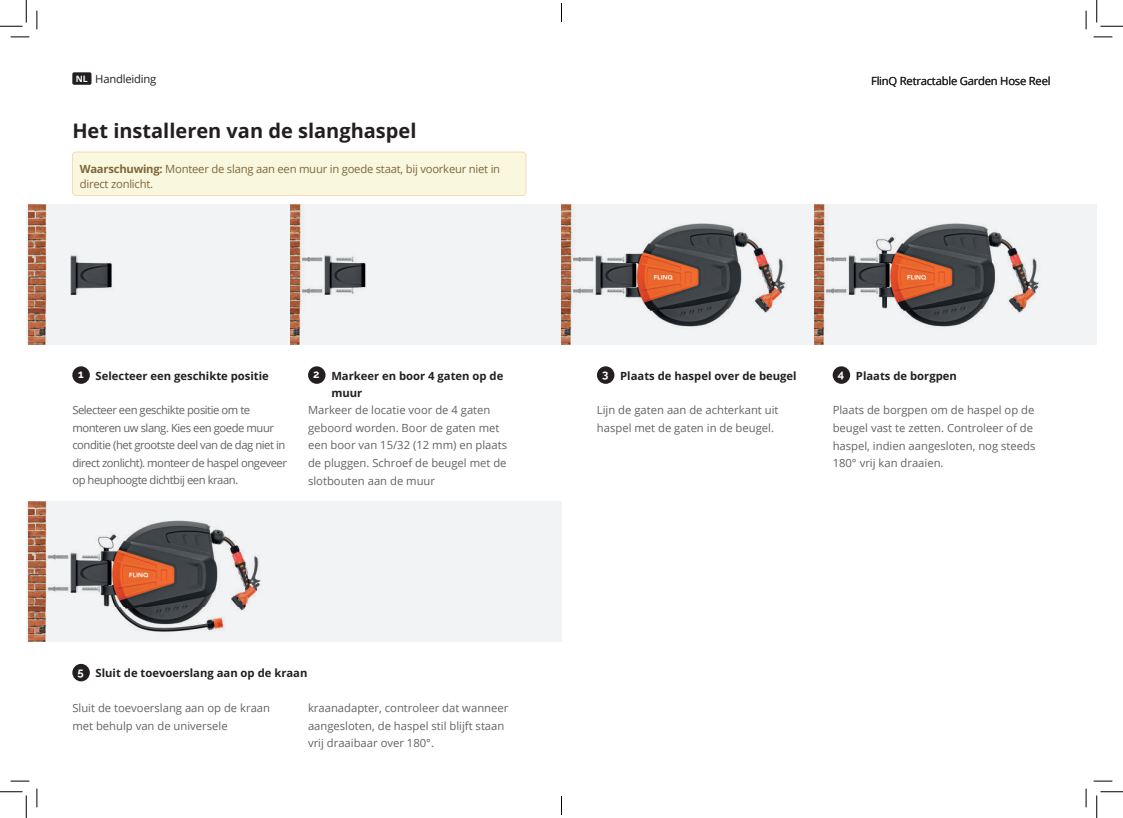
<style>
.page{position:relative;width:1123px;height:818px;background:#fff}
.page>*{position:absolute;margin:0;border:0;box-sizing:border-box;transform-origin:0 0}
.t1{font:700 20px "Open Sans";color:#231f20}
.t2{font:11.25px/17.5px "Open Sans";color:#636366}
.t3{font:11.25px/17.5px "Open Sans";letter-spacing:-.04em;color:#636366}
.t4{font:700 11.25px/17.5px "Open Sans";color:#231f20}
.t5{font:11.25px/15px "Open Sans";letter-spacing:-.02em;color:#7f663c}
.t6{font:11.25px "Open Sans";letter-spacing:-.02em;color:#231f20}
.t7{font:700 11.25px "Raleway";color:#fff}
.s1{font-weight:700;font-size:8.75px;color:#fff}
.s2{font-weight:700}
</style>
<div class="page">
<div style="left:72px;top:72px;width:19px;height:13px;background:#231f20;border-radius:2px"></div>
<div style="left:26px;top:502px;width:535px;height:140px;background:#f2f3f4"></div>
<div style="left:26px;top:204px;width:1070px;height:140px;background:#f2f3f4"></div>
<div style="left:72px;top:366px;width:18px;height:18px;background:#231f20;border-radius:50%"></div>
<div style="left:72px;top:664px;width:18px;height:17px;background:#231f20;border-radius:50%"></div>
<div style="left:308px;top:366px;width:17px;height:18px;background:#231f20;border-radius:50%"></div>
<div style="left:597px;top:366px;width:17px;height:18px;background:#231f20;border-radius:50%"></div>
<div style="left:832px;top:366px;width:18px;height:18px;background:#231f20;border-radius:50%"></div>
<div style="left:72px;top:152px;width:454px;height:43px;background:#f9f8df;border-radius:4px"></div>
<div style="left:72px;top:152px;width:454px;height:44px;border:1px solid #f8d9b5;border-radius:4px"></div>
<img style="left:28px;top:204px;width:339px;height:140px">
<img style="left:290px;top:204px;width:1px;height:140px">
<img style="left:561px;top:204px;width:479px;height:140px">
<img style="left:815px;top:204px;width:1px;height:140px">
<img style="left:28px;top:502px;width:233px;height:140px">
<svg style="left:11px;top:36px;width:18px;height:2px"></svg>
<svg style="left:1093px;top:36px;width:19px;height:2px"></svg>
<svg style="left:11px;top:780px;width:18px;height:2px"></svg>
<svg style="left:1093px;top:780px;width:19px;height:2px"></svg>
<svg style="left:36px;top:11px;width:2px;height:18px"></svg>
<svg style="left:36px;top:788px;width:2px;height:19px"></svg>
<svg style="left:1085px;top:11px;width:1px;height:18px"></svg>
<svg style="left:1085px;top:788px;width:1px;height:19px"></svg>
<svg style="left:0;top:0;width:27px;height:27px"></svg>
<svg style="left:0;top:791px;width:27px;height:27px"></svg>
<svg style="left:1096px;top:0;width:27px;height:27px"></svg>
<svg style="left:1096px;top:791px;width:27px;height:27px"></svg>
<svg style="left:561px;top:3px;width:1px;height:19px"></svg>
<svg style="left:561px;top:796px;width:1px;height:19px"></svg>
<p class="t6" style="left:76px;top:74px;width:82px"><span class="s1">NL</span> Handleiding</p>
<h1 class="t1" style="left:72px;top:117px;width:345px">Het installeren van de slanghaspel</h1>
<p class="t5" style="left:80px;top:162px;width:422px"><span class="s2">Waarschuwing:</span> Monteer de slang aan een muur in goede staat, bij voorkeur niet in direct zonlicht.</p>
<p class="t6" style="left:871px;top:76px;width:181px">FlinQ Retractable Garden Hose Reel</p>
<p class="t7" style="left:78px;top:368px;width:7px">1</p>
<p class="t4" style="left:620px;top:366px;width:178px">Plaats de haspel over de beugel</p>
<p class="t4" style="left:856px;top:366px;width:102px">Plaats de borgpen</p>
<p class="t4" style="left:96px;top:366px;width:175px">Selecteer een geschikte positie</p>
<p class="t4" style="left:331px;top:366px;width:174px">Markeer en boor 4 gaten op de muur</p>
<p class="t7" style="left:313px;top:368px;width:8px">2</p>
<p class="t7" style="left:602px;top:367px;width:8px">3</p>
<p class="t7" style="left:838px;top:367px;width:8px">4</p>
<p class="t3" style="left:72px;top:403px;width:216px">Selecteer een geschikte positie om te monteren uw slang. Kies een goede muur conditie (het grootste deel van de dag niet in direct zonlicht). monteer de haspel ongeveer op heuphoogte dichtbij een kraan.</p>
<p class="t2" style="left:308px;top:401px;width:201px">Markeer de locatie voor de 4 gaten geboord worden. Boor de gaten met een boor van 15/32 (12 mm) en plaats de pluggen. Schroef de beugel met de slotbouten aan de muur</p>
<p class="t2" style="left:597px;top:403px;width:183px">Lijn de gaten aan de achterkant uit haspel met de gaten in de beugel.</p>
<p class="t2" style="left:832px;top:403px;width:204px">Plaats de borgpen om de haspel op de beugel vast te zetten. Controleer of de haspel, indien aangesloten, nog steeds 180° vrij kan draaien.</p>
<p class="t7" style="left:78px;top:665px;width:8px">5</p>
<p class="t4" style="left:96px;top:664px;width:213px">Sluit de toevoerslang aan op de kraan</p>
<p class="t2" style="left:72px;top:700px;width:199px">Sluit de toevoerslang aan op de kraan met behulp van de universele</p>
<p class="t2" style="left:308px;top:700px;width:202px">kraanadapter, controleer dat wanneer aangesloten, de haspel stil blijft staan vrij draaibaar over 180°.</p>
</div>
